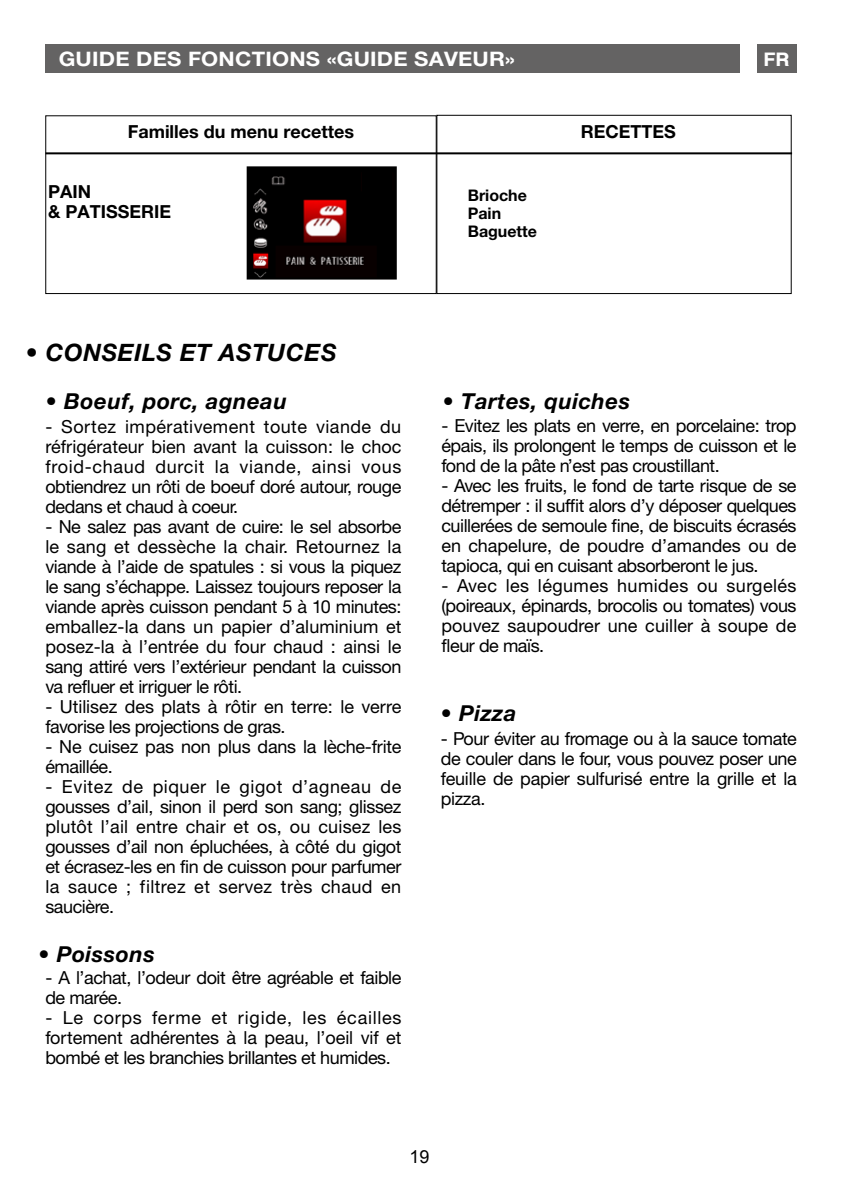
<style>
.page{position:relative;width:842px;height:1191px;background:#fff}
.page>*{position:absolute;margin:0;border:0;box-sizing:border-box;transform-origin:0 0}
.t1{font:italic 700 24px "Helvetica Neue CE";letter-spacing:.025em;color:#000}
.t2{font:italic 700 22px "Helvetica Neue CE";letter-spacing:.025em;color:#000}
.t3{font:700 20px "Helvetica Neue CE";letter-spacing:.01em;color:#fff;scale:1.1 1}
.t4{font:500 20px "Nimbus San No 5 T";color:#fff;scale:1.1 1}
.t5{font:18px/20px "Helvetica Neue CE";letter-spacing:-.025em;color:#000;text-align:justify}
.t6{font:700 18px/20px "Helvetica Neue CE";color:#000}
.t7{font:18px "Arial";color:#000}
.t8{font:700 16px/18px "Helvetica Neue CE";color:#000}
</style>
<div class="page">
<div style="left:757px;top:44px;width:40px;height:28px;background:#646363"></div>
<div style="left:45px;top:115px;width:392px;height:179px;border:1px solid #000"></div>
<div style="left:436px;top:115px;width:356px;height:179px;border:1px solid #000"></div>
<hr style="left:45px;top:152px;width:747px;height:2px;background:#000">
<div style="left:45px;top:44px;width:694px;height:28px;background:#646363"></div>
<img style="left:250px;top:169px;width:144px;height:107px">
<div style="left:247px;top:166px;width:150px;height:113px;border:2px solid #000"></div>
<div style="left:362px;top:169px;width:29px;height:24px;background:#000"></div>
<p class="t3" style="left:59px;top:46px;width:416px">GUIDE DES FONCTIONS «GUIDE SAVEUR»</p>
<p class="t6" style="left:128px;top:122px;width:228px">Familles du menu recettes</p>
<p class="t6" style="left:48px;top:182px;width:124px">PAIN<br>&amp; PATISSERIE</p>
<p class="t8" style="left:468px;top:186px;width:71px">Brioche<br>Pain<br>Baguette</p>
<p class="t6" style="left:581px;top:121px;width:97px">RECETTES</p>
<p class="t4" style="left:763px;top:47px;width:26px">FR</p>
<h1 class="t1" style="left:26px;top:337px;width:312px">• CONSEILS ET ASTUCES</h1>
<p class="t2" style="left:46px;top:387px;width:242px">• Boeuf, porc, agneau</p>
<p class="t5" style="left:45px;top:416px;width:358px">- Sortez impérativement toute viande du réfrigérateur bien avant la cuisson: le choc froid-chaud durcit la viande, ainsi vous obtiendrez un rôti de boeuf doré autour, rouge dedans et chaud à coeur.</p>
<p class="t5" style="left:45px;top:516px;width:358px">- Ne salez pas avant de cuire: le sel absorbe le sang et dessèche la chair. Retournez la viande à l’aide de spatules : si vous la piquez le sang s’échappe. Laissez toujours reposer la viande après cuisson pendant 5 à 10 minutes: emballez-la dans un papier d’aluminium et posez-la à l’entrée du four chaud : ainsi le sang attiré vers l’extérieur pendant la cuisson va refluer et irriguer le rôti.</p>
<p class="t5" style="left:45px;top:696px;width:357px">- Utilisez des plats à rôtir en terre: le verre favorise les projections de gras.</p>
<p class="t5" style="left:45px;top:736px;width:358px">- Ne cuisez pas non plus dans la lèche-frite émaillée.</p>
<p class="t5" style="left:45px;top:776px;width:358px">- Evitez de piquer le gigot d’agneau de gousses d’ail, sinon il perd son sang; glissez plutôt l’ail entre chair et os, ou cuisez les gousses d’ail non épluchées, à côté du gigot et écrasez-les en fin de cuisson pour parfumer la sauce ; filtrez et servez très chaud en saucière.</p>
<p class="t2" style="left:39px;top:940px;width:118px">• Poissons</p>
<p class="t5" style="left:45px;top:967px;width:358px">- A l’achat, l’odeur doit être agréable et faible de marée.</p>
<p class="t5" style="left:45px;top:1007px;width:358px">- Le corps ferme et rigide, les écailles fortement adhérentes à la peau, l’oeil vif et bombé et les branchies brillantes et humides.</p>
<p class="t2" style="left:443px;top:387px;width:189px">• Tartes, quiches</p>
<p class="t5" style="left:441px;top:416px;width:357px">- Evitez les plats en verre, en porcelaine: trop épais, ils prolongent le temps de cuisson et le fond de la pâte n’est pas croustillant.</p>
<p class="t5" style="left:441px;top:476px;width:357px">- Avec les fruits, le fond de tarte risque de se détremper : il suffit alors d’y déposer quelques cuillerées de semoule fine, de biscuits écrasés en chapelure, de poudre d’amandes ou de tapioca, qui en cuisant absorberont le jus.</p>
<p class="t5" style="left:441px;top:576px;width:357px">- Avec les légumes humides ou surgelés (poireaux, épinards, brocolis ou tomates) vous pouvez saupoudrer une cuiller à soupe de fleur de maïs.</p>
<p class="t2" style="left:441px;top:700px;width:77px">• Pizza</p>
<p class="t5" style="left:441px;top:729px;width:357px">- Pour éviter au fromage ou à la sauce tomate de couler dans le four, vous pouvez poser une feuille de papier sulfurisé entre la grille et la pizza.</p>
<p class="t7" style="left:410px;top:1144px;width:22px">19</p>
</div>
